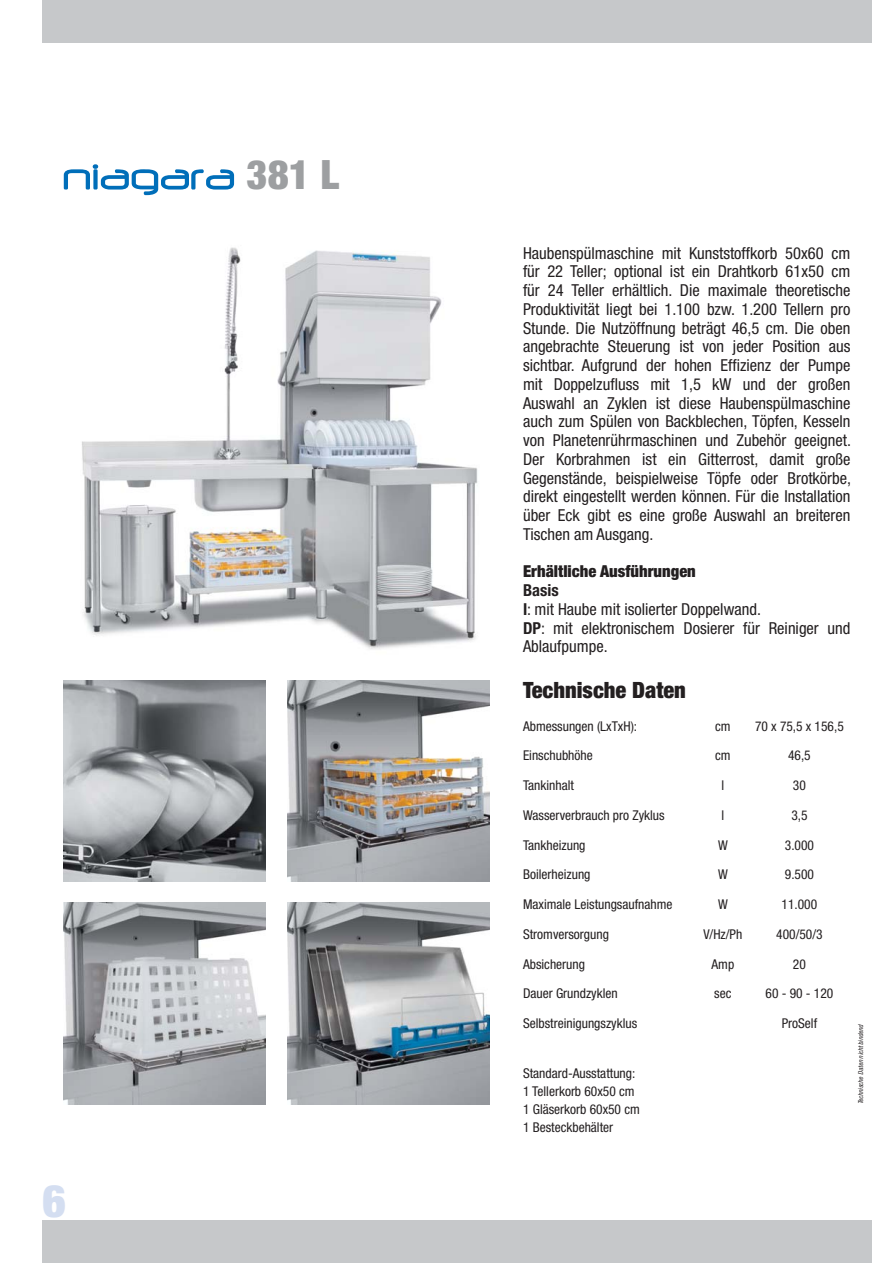
<style>
.page{position:relative;width:893px;height:1263px;background:#fff}
.page>*{position:absolute;margin:0;border:0;box-sizing:border-box;transform-origin:0 0}
.t1{font:900 condensed 45px "Helvetica Neue";color:#d4def1}
.t2{font:900 condensed 40.5px "Helvetica Neue";color:#9d9fa1}
.t3{font:900 condensed 22.5px "Helvetica Neue";color:#231f20}
.t4{font:condensed 16.5px/18.8px "Helvetica Neue";color:#231f20;text-align:justify}
.t5{font:900 condensed 16.5px "Helvetica Neue";color:#231f20}
.t6{font:condensed 13.5px/18px "Helvetica Neue";color:#231f20}
.t7{font:italic condensed 6.75px "Helvetica Neue";color:#231f20}
.s1{font-weight:700}
</style>
<div class="page">
<div style="left:43px;top:1220px;width:829px;height:43px;background:#c6c8ca"></div>
<img style="left:64px;top:902px;width:202px;height:202px">
<img style="left:287px;top:680px;width:202px;height:201px">
<img style="left:287px;top:902px;width:202px;height:202px">
<img style="left:64px;top:680px;width:202px;height:201px">
<div style="left:43px;top:0;width:829px;height:43px;background:#c6c8ca"></div>
<img style="left:82px;top:247px;width:396px;height:402px">
<svg style="left:64px;top:164px;width:170px;height:31px"></svg>
<h2 class="t2" style="left:247px;top:160px;width:94px">381 L</h2>
<h1 class="t1" style="left:43px;top:1185px;width:25px">6</h1>
<p class="t4" style="left:523px;top:245px;width:330px">Haubenspülmaschine mit Kunststoffkorb 50x60 cm für 22 Teller; optional ist ein Drahtkorb 61x50 cm für 24 Teller erhältlich. Die maximale theoretische Produktivität liegt bei 1.100 bzw. 1.200 Tellern pro Stunde. Die Nutzöffnung beträgt 46,5 cm. Die oben angebrachte Steuerung ist von jeder Position aus sichtbar. Aufgrund der hohen Effizienz der Pumpe mit Doppelzufluss mit 1,5 kW und der großen Auswahl an Zyklen ist diese Haubenspülmaschine auch zum Spülen von Backblechen, Töpfen, Kesseln von Planetenrührmaschinen und Zubehör geeignet.<br>Der Korbrahmen ist ein Gitterrost, damit große Gegenstände, beispielweise Töpfe oder Brotkörbe, direkt eingestellt werden können. Für die Installation über Eck gibt es eine große Auswahl an breiteren Tischen am Ausgang.</p>
<p class="t5" style="left:523px;top:566px;width:174px">Erhältliche Ausführungen</p>
<p class="t4" style="left:523px;top:582px;width:329px;text-align:left"><span class="s1">Basis<br>I</span>: mit Haube mit isolierter Doppelwand.<br><span class="s1">DP</span>: mit elektronischem Dosierer für Reiniger und<br>Ablaufpumpe.</p>
<h3 class="t3" style="left:523px;top:681px;width:164px">Technische Daten</h3>
<p class="t6" style="left:523px;top:718px;width:116px">Abmessungen (LxTxH):</p>
<p class="t6" style="left:715px;top:718px;width:17px">cm</p>
<p class="t6" style="left:755px;top:718px;width:90px">70 x 75,5 x 156,5</p>
<p class="t6" style="left:523px;top:748px;width:71px">Einschubhöhe</p>
<p class="t6" style="left:715px;top:748px;width:17px">cm</p>
<p class="t6" style="left:788px;top:748px;width:24px">46,5</p>
<p class="t6" style="left:523px;top:777px;width:52px">Tankinhalt</p>
<p class="t6" style="left:721px;top:777px;width:4px">l</p>
<p class="t6" style="left:793px;top:777px;width:14px">30</p>
<p class="t6" style="left:523px;top:807px;width:143px">Wasserverbrauch pro Zyklus</p>
<p class="t6" style="left:721px;top:807px;width:4px">l</p>
<p class="t6" style="left:791px;top:807px;width:18px">3,5</p>
<p class="t6" style="left:523px;top:837px;width:64px">Tankheizung</p>
<p class="t6" style="left:718px;top:837px;width:11px">W</p>
<p class="t6" style="left:785px;top:837px;width:31px">3.000</p>
<p class="t6" style="left:523px;top:867px;width:69px">Boilerheizung</p>
<p class="t6" style="left:718px;top:867px;width:11px">W</p>
<p class="t6" style="left:785px;top:867px;width:31px">9.500</p>
<p class="t6" style="left:523px;top:896px;width:151px">Maximale Leistungsaufnahme</p>
<p class="t6" style="left:718px;top:896px;width:11px">W</p>
<p class="t6" style="left:782px;top:896px;width:37px">11.000</p>
<p class="t6" style="left:523px;top:926px;width:87px">Stromversorgung</p>
<p class="t6" style="left:703px;top:926px;width:40px">V/Hz/Ph</p>
<p class="t6" style="left:776px;top:926px;width:48px">400/50/3</p>
<p class="t6" style="left:523px;top:956px;width:63px">Absicherung</p>
<p class="t6" style="left:711px;top:956px;width:24px">Amp</p>
<p class="t6" style="left:793px;top:956px;width:14px">20</p>
<p class="t6" style="left:523px;top:986px;width:96px">Dauer Grundzyklen</p>
<p class="t6" style="left:714px;top:986px;width:19px">sec</p>
<p class="t6" style="left:765px;top:986px;width:69px">60 - 90 - 120</p>
<p class="t6" style="left:523px;top:1015px;width:116px">Selbstreinigungszyklus</p>
<p class="t6" style="left:782px;top:1015px;width:37px">ProSelf</p>
<p class="t6" style="left:523px;top:1065px;width:118px">Standard-Ausstattung:<br>1 Tellerkorb 60x50 cm<br>1 Gläserkorb 60x50 cm<br>1 Besteckbehälter</p>
<p class="t7" style="left:858px;top:1104px;width:81px;rotate:-90deg">Technische Daten nicht bindend</p>
</div>
